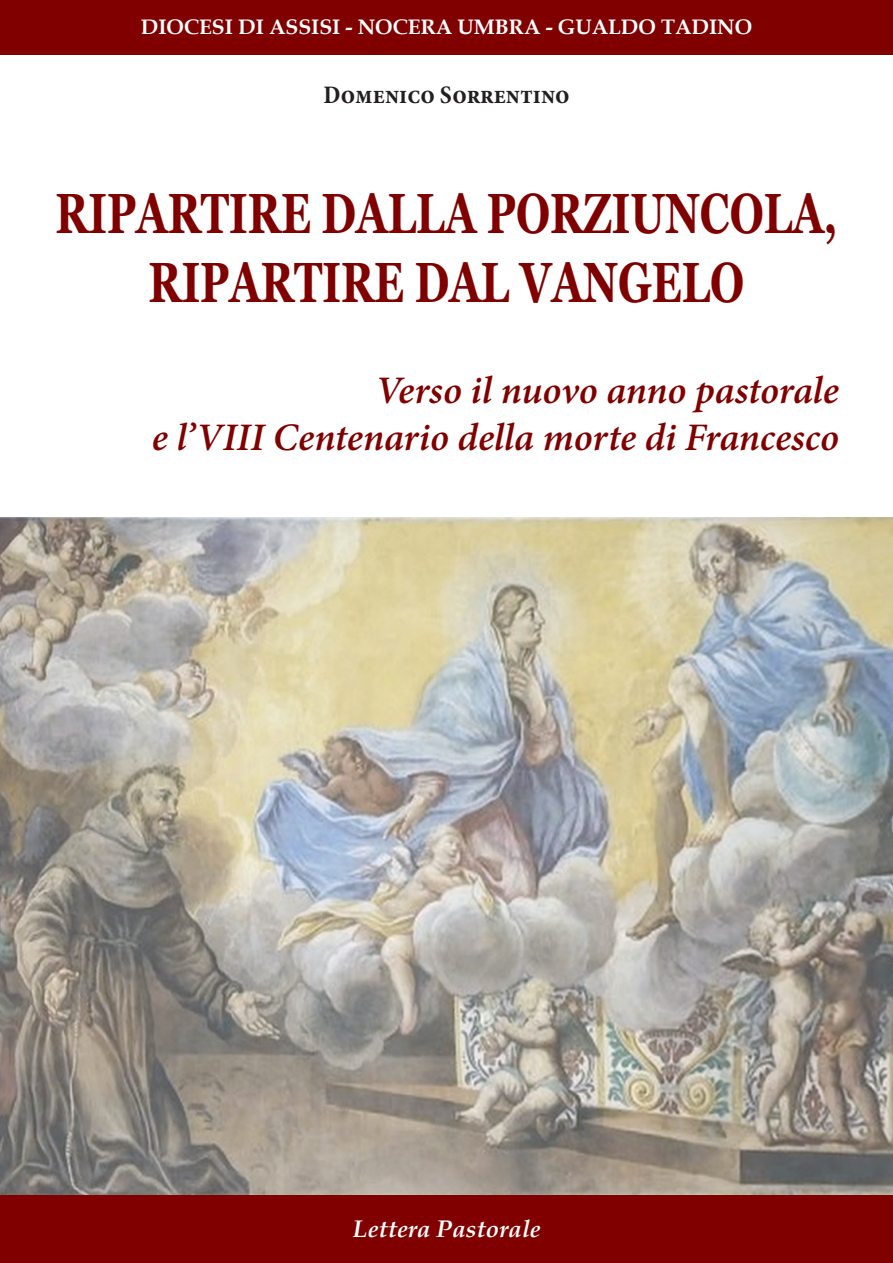
<style>
.page{position:relative;width:893px;height:1263px;background:#fff}
.page>*{position:absolute;margin:0;border:0;box-sizing:border-box;transform-origin:0 0}
.t1{font:700 56.7px "Georgia";color:#800000;scale:.73 1}
.t2{font:italic 600 39px "Minion Pro";letter-spacing:-.005em;color:#800000}
.t3{font:700 condensed 25.5px "Minion Pro";color:#231f20}
.t4{font:italic 700 24px "Book Antiqua";color:#fff}
.t5{font:700 21px "Book Antiqua";color:#fff}
</style>
<div class="page">
<img style="left:0;top:518px;width:893px;height:678px">
<div style="left:0;top:0;width:893px;height:55px;background:#800000"></div>
<div style="left:0;top:1196px;width:893px;height:67px;background:#800000"></div>
<p class="t5" style="left:141px;top:13px;width:613px">DIOCESI DI ASSISI - NOCERA UMBRA - GUALDO TADINO</p>
<p class="t3" style="left:323px;top:77px;width:248px">Domenico Sorrentino</p>
<p class="t1" style="left:55px;top:177px;width:1073px">RIPARTIRE DALLA PORZIUNCOLA,</p>
<p class="t1" style="left:149px;top:246px;width:817px">RIPARTIRE DAL VANGELO</p>
<p class="t2" style="left:375px;top:363px;width:465px">Verso il nuovo anno pastorale</p>
<p class="t2" style="left:152px;top:410px;width:689px">e l’VIII Centenario della morte di Francesco</p>
<p class="t4" style="left:353px;top:1212px;width:189px">Lettera Pastorale</p>
</div>
